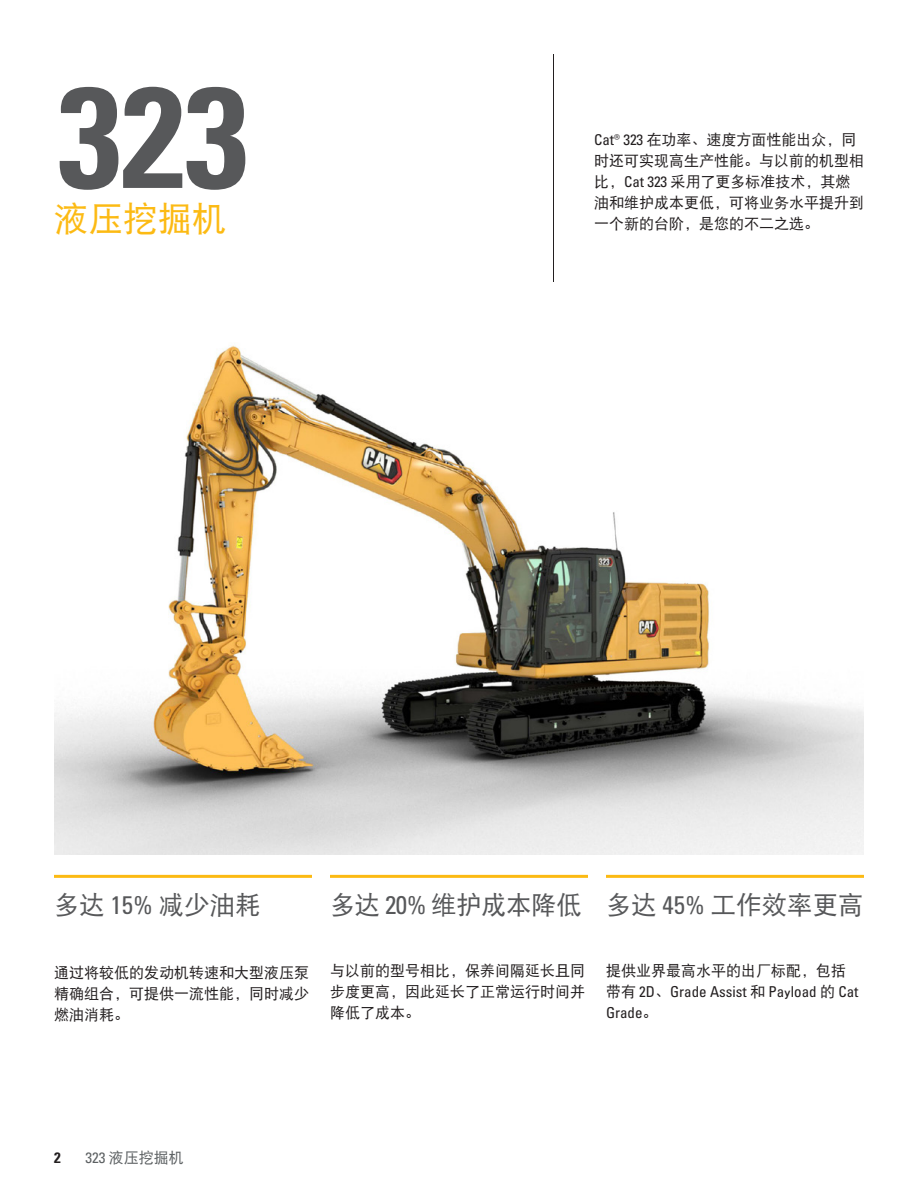
<style>
.page{position:relative;width:918px;height:1188px;background:#fff}
.page>*{position:absolute;margin:0;border:0;box-sizing:border-box;transform-origin:0 0}
.t1{font:142.95px "Univers LTCYR 67 Bold Cond";color:#57585a}
.t2{font:34.5px "DFP Hei W5";color:#fcba13}
.t3{font:25.5px "DFP Hei W5";color:#57585a}
.t4{font:25.5px "DFP Hei W5";letter-spacing:-.02em;color:#57585a}
.t5{font:15px/21px "DFP Hei W5";color:#231f20;text-align:justify}
.t6{font:condensed 15px/21px "Univers LTCYR 57";color:#231f20}
.t7{font:15px "DFP Hei W5";color:#5d6163}
.t8{font:15px "Univers LTCYR 67 Bold Cond";color:#231f20}
.s1{font-family:"Univers LTCYR 57";font-stretch:condensed}
.s2{font-family:"DFP Hei W5";font-stretch:normal}
</style>
<div class="page">
<hr style="left:553px;top:54px;width:1px;height:228px;background:#231f20">
<hr style="left:54px;top:875px;width:258px;height:3px;background:#fcba13">
<hr style="left:330px;top:875px;width:258px;height:3px;background:#fcba13">
<hr style="left:606px;top:875px;width:258px;height:3px;background:#fcba13">
<img style="left:54px;top:345px;width:810px;height:509px">
<h1 class="t1" style="left:58px;top:49px;width:192px">323</h1>
<h2 class="t2" style="left:54px;top:200px;width:174px">液压挖掘机</h2>
<p class="t5" style="left:594px;top:129px;width:271px;text-align:left"><span class="s1">Cat® 323</span> 在功率、速度方面性能出众，同时还可实现高生产性能。与以前的机型相比，<span class="s1">Cat 323</span> 采用了更多标准技术，其燃油和维护成本更低，可将业务水平提升到一个新的台阶，是您的不二之选。</p>
<h3 class="t3" style="left:54px;top:891px;width:208px">多达 <span class="s1">15%</span> 减少油耗</h3>
<p class="t5" style="left:54px;top:962px;width:256px">通过将较低的发动机转速和大型液压泵精确组合，可提供一流性能，同时减少燃油消耗。</p>
<h3 class="t4" style="left:330px;top:891px;width:253px">多达 <span class="s1">20%</span> 维护成本降低</h3>
<p class="t5" style="left:330px;top:959px;width:256px">与以前的型号相比，保养间隔延长且同步度更高，因此延长了正常运行时间并降低了成本。</p>
<h3 class="t3" style="left:606px;top:891px;width:259px">多达 <span class="s1">45%</span> 工作效率更高</h3>
<p class="t5" style="left:606px;top:959px;width:241px">提供业界最高水平的出厂标配，包括</p>
<p class="t6" style="left:606px;top:980px;width:254px"><span class="s2">带有</span> 2D<span class="s2">、</span>Grade Assist <span class="s2">和</span> Pa<span class="s2">y</span>load <span class="s2">的</span> Cat<br>Grade<span class="s2">。</span></p>
<p class="t8" style="left:54px;top:1148px;width:8px">2</p>
<p class="t7" style="left:86px;top:1149px;width:100px"><span class="s1">323</span> 液压挖掘机</p>
</div>
